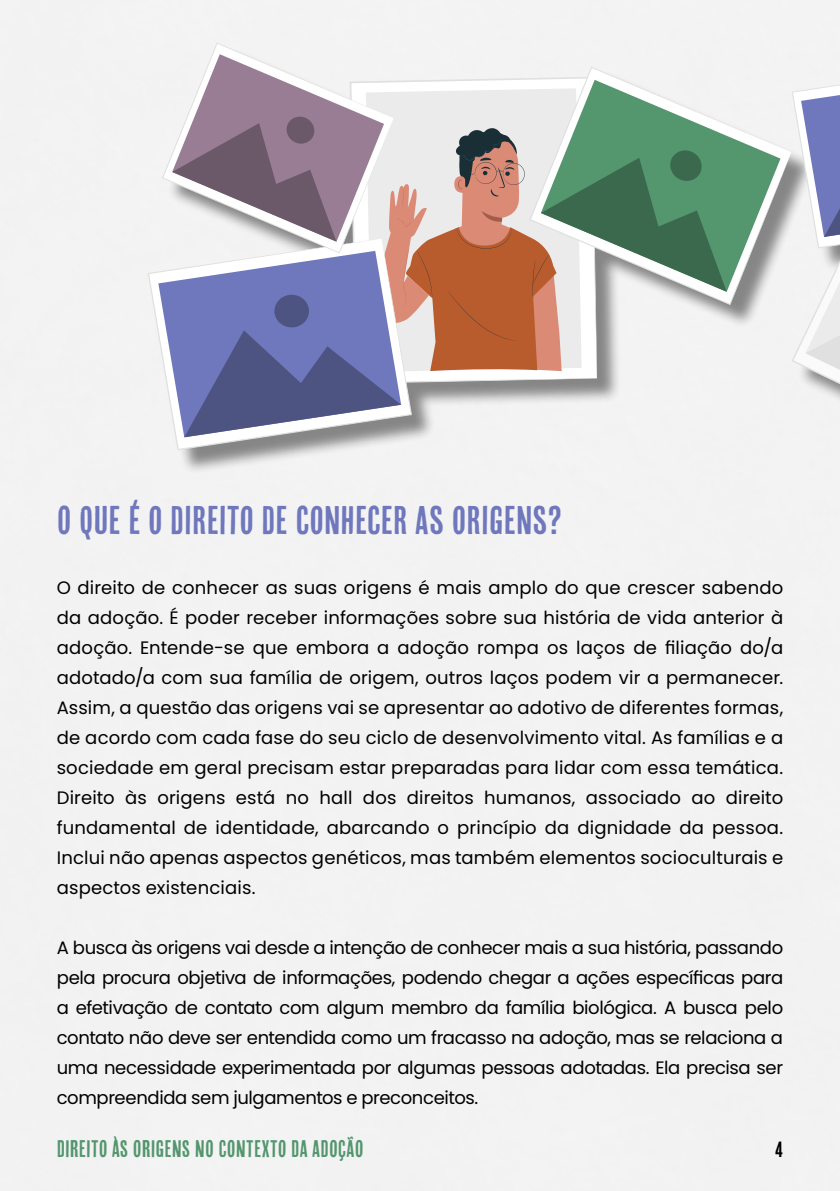
<style>
.page{position:relative;width:840px;height:1191px;background:#fff}
.page>*{position:absolute;margin:0;border:0;box-sizing:border-box;transform-origin:0 0}
.t1{font:40px "Cheap Pine Sans";color:#6f77bd}
.t2{font:24px "Cheap Pine Sans";color:#53966e}
.t3{font:22px "Cheap Pine Sans";color:#000}
.t4{font:18px/30px "Poppins";letter-spacing:-.01em;color:#000;text-align:justify}
</style>
<div class="page">
<div style="left:152px;top:42px;width:687px;height:449px;background:#f3f3f3"></div>
<svg style="left:726px;top:148px;width:65px;height:157px"></svg>
<svg style="left:726px;top:124px;width:54px;height:168px"></svg>
<svg style="left:148px;top:238px;width:264px;height:212px"></svg>
<svg style="left:158px;top:251px;width:14px;height:186px"></svg>
<svg style="left:162px;top:43px;width:81px;height:210px"></svg>
<svg style="left:172px;top:54px;width:554px;height:383px"></svg>
<svg style="left:791px;top:85px;width:48px;height:314px"></svg>
<h1 class="t1" style="left:57px;top:498px;width:507px">O QUE É O DIREITO DE CONHECER AS ORIGENS?</h1>
<p class="t4" style="left:57px;top:572px;width:727px">O direito de conhecer as suas origens é mais amplo do que crescer sabendo da adoção. É poder receber informações sobre sua história de vida anterior à adoção. Entende-se que embora a adoção rompa os laços de filiação do/a adotado/a com sua família de origem, outros laços podem vir a permanecer.<br>Assim, a questão das origens vai se apresentar ao adotivo de diferentes formas, de acordo com cada fase do seu ciclo de desenvolvimento vital. As famílias e a sociedade em geral precisam estar preparadas para lidar com essa temática.<br>Direito às origens está no hall dos direitos humanos, associado ao direito fundamental de identidade, abarcando o princípio da dignidade da pessoa.<br>Inclui não apenas aspectos genéticos, mas também elementos socioculturais e aspectos existenciais.</p>
<p class="t4" style="left:57px;top:932px;width:727px">A busca às origens vai desde a intenção de conhecer mais a sua história, passando pela procura objetiva de informações, podendo chegar a ações específicas para a efetivação de contato com algum membro da família biológica. A busca pelo contato não deve ser entendida como um fracasso na adoção, mas se relaciona a uma necessidade experimentada por algumas pessoas adotadas. Ela precisa ser compreendida sem julgamentos e preconceitos.</p>
<h2 class="t2" style="left:57px;top:1135px;width:308px">DIREITO ÀS ORIGENS NO CONTEXTO DA ADOÇÃO</h2>
<p class="t3" style="left:774px;top:1137px;width:10px">4</p>
</div>
